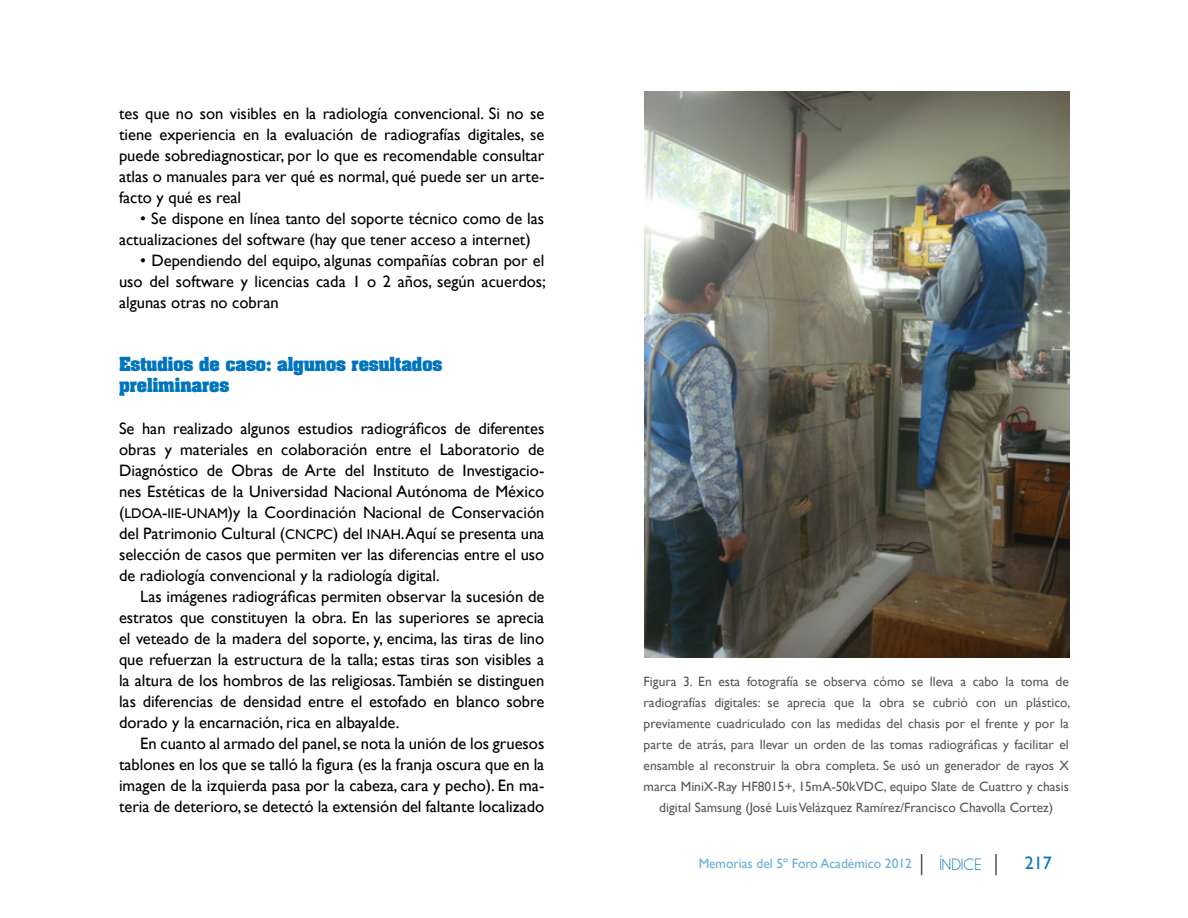
<style>
.page{position:relative;width:1188px;height:918px;background:#fff}
.page>*{position:absolute;margin:0;border:0;box-sizing:border-box;transform-origin:0 0}
.t1{font:18px "Gill Sans";color:#0075be}
.t2{font:16.5px/21px "Gill Sans";color:#000;text-align:justify}
.t3{font:700 16.5px/21px "Aachen";color:#0075be}
.t4{font:16.5px "Champagne&Limousines";color:#0075be}
.t5{font:13.5px/21px "Gill Sans";color:#58595b;text-align:center}
.t6{font:13.5px "Gill Sans";color:#0075be}
.s1{font-family:"Gill Sans MT SC850";font-size:14.1px}
.s2{font-family:"Gill Sans MT SC850"}
</style>
<div class="page">
<hr style="left:995px;top:854px;width:2px;height:21px;background:#575146">
<svg style="left:921px;top:854px;width:1px;height:21px"></svg>
<img style="left:645px;top:91px;width:424px;height:566px">
<p class="t2" style="left:119px;top:103px;width:427px">tes que no son visibles en la radiología convencional. Si no se tiene experiencia en la evaluación de radiografías digitales, se puede sobrediagnosticar, por lo que es recomendable consultar atlas o manuales para ver qué es normal, qué puede ser un arte&shy;facto y qué es real</p>
<p class="t2" style="left:119px;top:208px;width:427px;text-indent:21px">• Se dispone en línea tanto del soporte técnico como de las actualizaciones del software (hay que tener acceso a internet)</p>
<p class="t2" style="left:119px;top:250px;width:428px;text-indent:21px">• Dependiendo del equipo, algunas compañías cobran por el uso del software y licencias cada 1 o 2 años, según acuerdos; algunas otras no cobran</p>
<p class="t3" style="left:119px;top:353px;width:325px">Estudios de caso: algunos resultados preliminares</p>
<p class="t2" style="left:119px;top:418px;width:427px">Se han realizado algunos estudios radiográficos de diferentes obras y materiales en colaboración entre el Laboratorio de Diagnóstico de Obras de Arte del Instituto de Investigacio&shy;nes Estéticas de la Universidad Nacional Autónoma de México (<span class="s1">LDOA</span><span class="s2">-</span><span class="s1">IIE</span><span class="s2">-</span><span class="s1">UNAM</span>)y la Coordinación Nacional de Conservación del Patrimonio Cultural (<span class="s1">CNCPC</span>) del <span class="s1">INAH</span>.Aquí se presenta una selección de casos que permiten ver las diferencias entre el uso de radiología convencional y la radiología digital.</p>
<p class="t2" style="left:119px;top:586px;width:427px;text-indent:21px">Las imágenes radiográficas permiten observar la sucesión de estratos que constituyen la obra. En las superiores se aprecia el veteado de la madera del soporte, y, encima, las tiras de lino que refuerzan la estructura de la talla; estas tiras son visibles a la altura de los hombros de las religiosas. También se distinguen las diferencias de densidad entre el estofado en blanco sobre dorado y la encarnación, rica en albayalde.</p>
<p class="t2" style="left:119px;top:733px;width:427px;text-indent:21px">En cuanto al armado del panel, se nota la unión de los gruesos tablones en los que se talló la figura (es la franja oscura que en la imagen de la izquierda pasa por la cabeza, cara y pecho). En ma&shy;teria de deterioro, se detectó la extensión del faltante localizado</p>
<p class="t5" style="left:644px;top:671px;width:428px">Figura 3. En esta fotografía se observa cómo se lleva a cabo la toma de radiografías digitales: se aprecia que la obra se cubrió con un plástico, previamente cuadriculado con las medidas del chasis por el frente y por la parte de atrás, para llevar un orden de las tomas radiográficas y facilitar el ensamble al reconstruir la obra completa. Se usó un generador de rayos X marca MiniX-Ray HF8015+, 15mA-50kVDC, equipo Slate de Cuattro y chasis digital Samsung (José Luis Velázquez Ramírez/Francisco Chavolla Cortez)</p>
<p class="t6" style="left:699px;top:856px;width:215px">Memorias del 5º Foro Académico 2012</p>
<p class="t4" style="left:939px;top:855px;width:44px">ÍNDICE</p>
<p class="t1" style="left:1025px;top:853px;width:28px">217</p>
</div>
